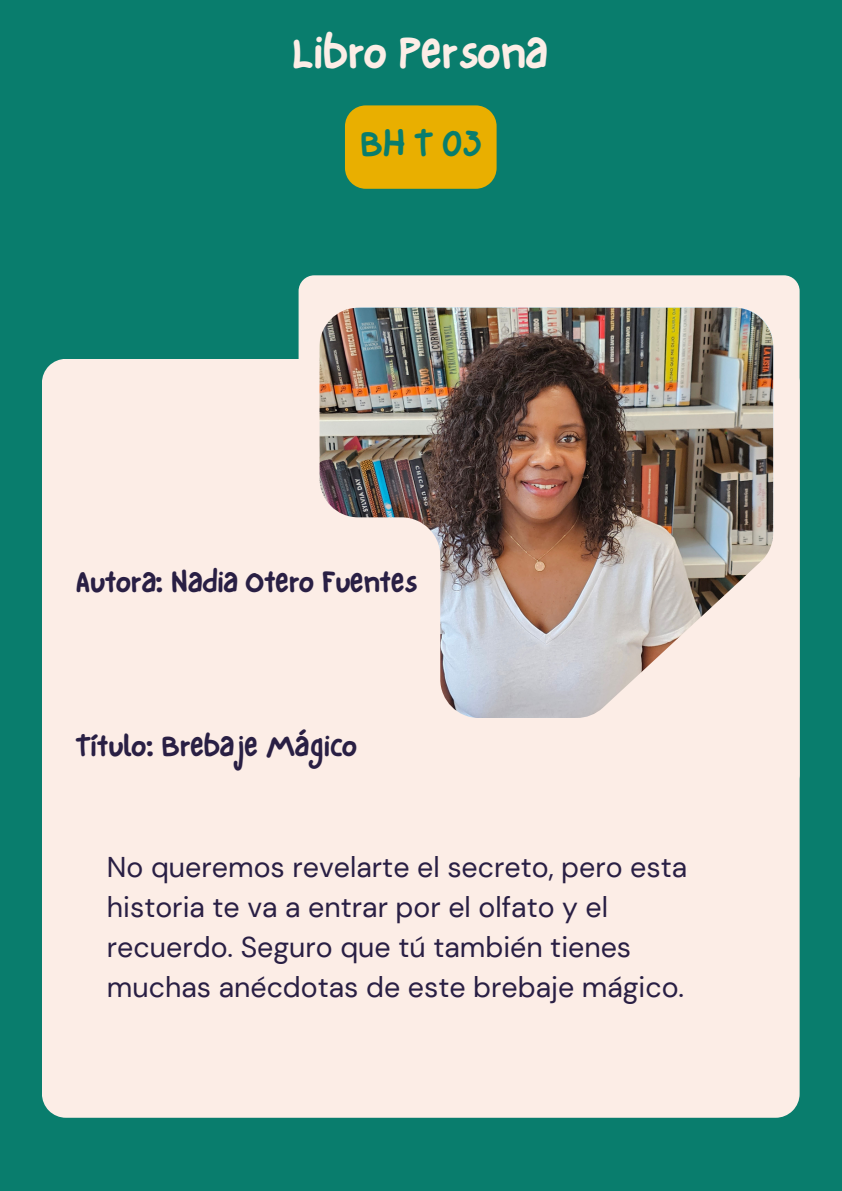
<style>
.page{position:relative;width:842px;height:1191px;background:#fff}
.page>*{position:absolute;margin:0;border:0;box-sizing:border-box;transform-origin:0 0}
.t1{font:47.2px "NF One Little Font Bold";color:#fcede6}
.t2{font:37.7px "NF One Little Font Bold";color:#097d6d}
.t3{font:30.7px "NF One Little Font Bold";color:#291f44}
.t4{font:30.6px "NF One Little Font Bold";color:#291f44}
.t5{font:28.5px/39.7px "DM Sans";color:#291f44}
</style>
<div class="page">
<div style="left:0;top:0;width:842px;height:1190px;background:#097d6d"></div>
<div style="left:42px;top:359px;width:758px;height:758px;background:#fcede6"></div>
<div style="left:299px;top:275px;width:501px;height:515px;background:#fcede6;border-radius:16px"></div>
<div style="left:345px;top:105px;width:152px;height:84px;background:#e9af00"></div>
<img style="left:320px;top:308px;width:453px;height:409px">
<p class="t1" style="left:292px;top:24px;width:257px">Libro Persona</p>
<p class="t2" style="left:360px;top:121px;width:123px">BH T 03</p>
<p class="t3" style="left:76px;top:563px;width:343px">Autora: Nadia Otero Fuentes</p>
<p class="t4" style="left:76px;top:728px;width:283px">Título: Brebaje Mágico</p>
<p class="t5" style="left:107px;top:847px;width:582px">No queremos revelarte el secreto, pero esta historia te va a entrar por el olfato y el recuerdo. Seguro que tú también tienes muchas anécdotas de este brebaje mágico.</p>
</div>
